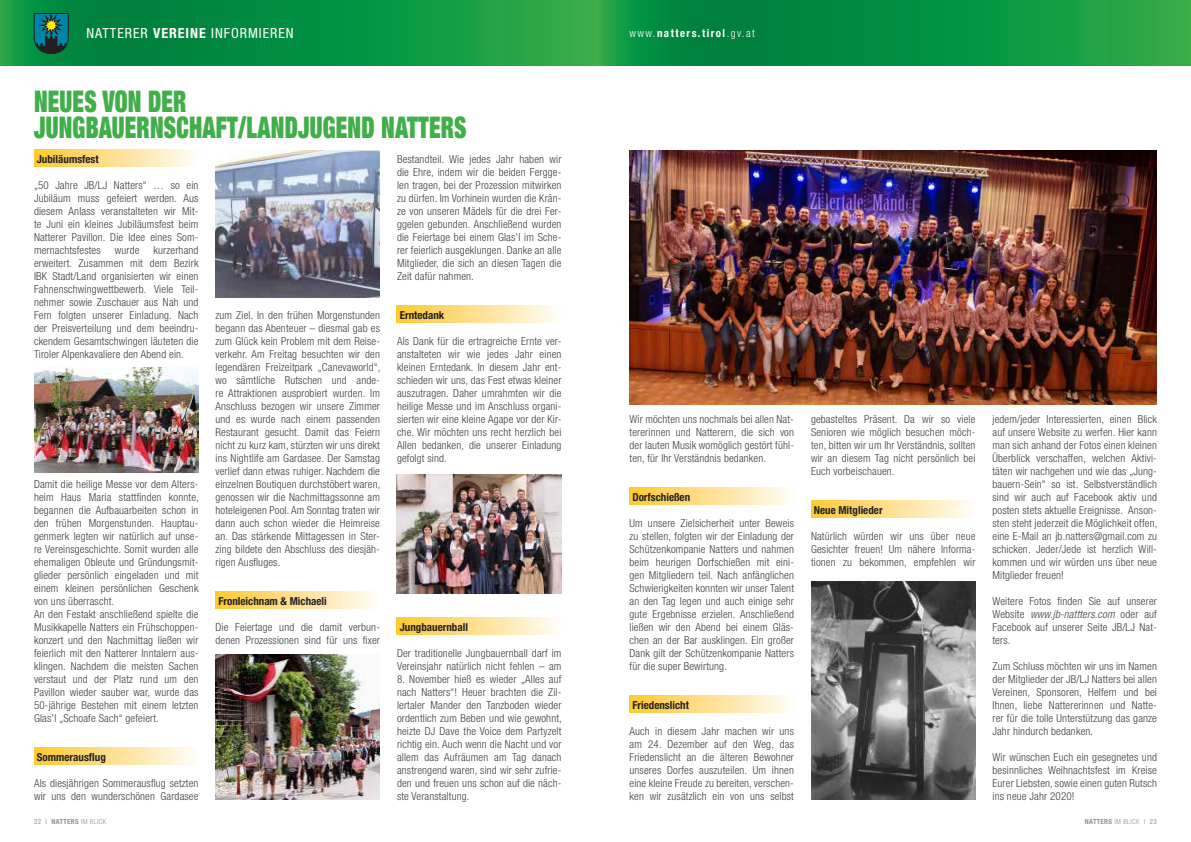
<style>
.page{position:relative;width:1191px;height:842px;background:#fff}
.page>*{position:absolute;margin:0;border:0;box-sizing:border-box;transform-origin:0 0}
.t1{font:900 expanded 29.9px/25.8px "Helvetica Neue";letter-spacing:.01em;color:#40ae49;scale:.77 1}
.t2{font:condensed 14px "Helvetica Neue";letter-spacing:.07em;color:#fff}
.t3{font:300 condensed 11px/13px "Helvetica Neue";letter-spacing:.015em;color:#3e3e3f;text-align:justify}
.t4{font:700 condensed 11px "Helvetica Neue";color:#231f20}
.t5{font:700 condensed 11px "Helvetica Neue";letter-spacing:.13em;color:#fff}
.t6{font:700 condensed 7px "Helvetica Neue";letter-spacing:.05em;color:#8f9194}
.s1{font-weight:700}
.s2{font-weight:300}
.s3{font-style:italic}
.s4{font-weight:400}
</style>
<div class="page">
<svg style="left:0;top:0;width:595px;height:65px;background:#0d9342"></svg>
<svg style="left:595px;top:0;width:596px;height:65px;background:#0c9342"></svg>
<svg style="left:34px;top:13px;width:35px;height:41px"></svg>
<img style="left:397px;top:475px;width:164px;height:119px">
<div style="left:34px;top:150px;width:164px;height:17px;background:linear-gradient(to right,#fec832,#fefbf7)"></div>
<div style="left:34px;top:748px;width:164px;height:17px;background:linear-gradient(to right,#fec832,#fefbf7)"></div>
<img style="left:811px;top:581px;width:164px;height:218px">
<img style="left:215px;top:655px;width:165px;height:144px">
<img style="left:34px;top:367px;width:164px;height:105px">
<img style="left:629px;top:150px;width:528px;height:255px">
<img style="left:215px;top:150px;width:165px;height:148px">
<div style="left:215px;top:592px;width:165px;height:17px;background:linear-gradient(to right,#fec831,#fefbf9)"></div>
<div style="left:397px;top:306px;width:164px;height:17px;background:linear-gradient(to right,#fec832,#fefbf7)"></div>
<div style="left:397px;top:618px;width:164px;height:17px;background:linear-gradient(to right,#fec832,#fefbf7)"></div>
<div style="left:629px;top:488px;width:165px;height:17px;background:linear-gradient(to right,#fec831,#fefbf9)"></div>
<div style="left:629px;top:696px;width:165px;height:17px;background:linear-gradient(to right,#fec831,#fefbf9)"></div>
<div style="left:811px;top:501px;width:164px;height:17px;background:linear-gradient(to right,#fec832,#fefbf7)"></div>
<p class="t2" style="left:86px;top:25px;width:209px">NATTERER <span class="s1">VEREINE</span> INFORMIEREN</p>
<h1 class="t1" style="left:34px;top:88px;width:563px">NEUES VON DER<br>JUNGBAUERNSCHAFT/LANDJUGEND NATTERS</h1>
<p class="t4" style="left:37px;top:152px;width:63px">Jubiläumsfest</p>
<p class="t3" style="left:34px;top:178px;width:166px">„50 Jahre JB/LJ Natters“ … so ein Jubiläum muss gefeiert werden. Aus diesem Anlass veranstalteten wir Mit&shy;te Juni ein kleines Jubiläumsfest beim Natterer Pavillon. Die Idee eines Som&shy;mernachtsfestes</p>
<p class="t3" style="left:397px;top:152px;width:166px">Bestandteil. Wie jedes Jahr haben wir die Ehre, indem wir die beiden Fergge&shy;len tragen, bei der Prozession mitwirken zu dürfen. Im Vorhinein wurden die Krän&shy;ze von unseren Mädels für die drei Fer&shy;ggelen gebunden. Anschließend wurden die Feiertage bei einem Glas’l im Sche&shy;rer feierlich ausgeklungen. Danke an alle Mitglieder, die sich an diesen Tagen die Zeit dafür nahmen.</p>
<p class="t4" style="left:400px;top:308px;width:46px">Erntedank</p>
<p class="t3" style="left:397px;top:334px;width:166px">Als Dank für die ertragreiche Ernte ver&shy;anstalteten wir wie jedes Jahr einen kleinen Erntedank. In diesem Jahr ent&shy;schieden wir uns, das Fest etwas kleiner auszutragen. Daher umrahmten wir die heilige Messe und im Anschluss organi&shy;sierten wir eine kleine Agape vor der Kir&shy;che. Wir möchten uns recht herzlich bei Allen bedanken, die unserer Einladung gefolgt sind.</p>
<p class="t3" style="left:34px;top:243px;width:166px;text-indent:120px">kurzerhand erweitert. Zusammen mit dem Bezirk IBK Stadt/Land organisierten wir einen Fahnenschwingwettbewerb. Viele Teil&shy;nehmer sowie Zuschauer aus Nah und Fern folgten unserer Einladung. Nach der Preisverteilung und dem beeindru&shy;ckendem Gesamtschwingen läuteten die Tiroler Alpenkavaliere den Abend ein.</p>
<p class="t3" style="left:115px;top:243px;width:26px">wurde</p>
<p class="t3" style="left:215px;top:308px;width:166px">zum Ziel. In den frühen Morgenstunden begann das Abenteuer – diesmal gab es zum Glück kein Problem mit dem Reise&shy;verkehr. Am Freitag besuchten wir den legendären Freizeitpark „Canevaworld“, wo sämtliche Rutschen und ande&shy;re Attraktionen ausprobiert wurden. Im Anschluss bezogen wir unsere Zimmer und es wurde nach einem passenden Restaurant gesucht. Damit das Feiern nicht zu kurz kam, stürzten wir uns direkt ins Nightlife am Gardasee. Der Samstag verlief dann etwas ruhiger. Nachdem die einzelnen Boutiquen durchstöbert waren, genossen wir die Nachmittagssonne am hoteleigenen Pool. Am Sonntag traten wir dann auch schon wieder die Heimreise an. Das stärkende Mittagessen in Ster&shy;zing bildete den Abschluss des diesjäh&shy;rigen Ausfluges.</p>
<p class="t4" style="left:218px;top:594px;width:110px">Fronleichnam &amp; Michaeli</p>
<p class="t3" style="left:215px;top:620px;width:166px">Die Feiertage und die damit verbun&shy;denen Prozessionen sind für uns fixer</p>
<p class="t3" style="left:34px;top:477px;width:166px;text-align:left">Damit die heilige Messe vor dem Alters&shy;heim Haus Maria stattfinden konnte, begannen die Aufbauarbeiten schon in den frühen Morgenstunden. Hauptau&shy;genmerk legten wir natürlich auf unse&shy;re Vereinsgeschichte. Somit wurden alle ehemaligen Obleute und Gründungsmit&shy;glieder persönlich eingeladen und mit einem kleinen persönlichen Geschenk von uns überrascht.<br>An den Festakt anschließend spielte die Musikkapelle Natters ein Frühschoppen&shy;konzert und den Nachmittag ließen wir feierlich mit den Natterer Inntalern aus&shy;klingen. Nachdem die meisten Sachen verstaut und der Platz rund um den Pavillon wieder sauber war, wurde das 50-jährige Bestehen mit einem letzten Glas’l „Schoafe Sach“ gefeiert.</p>
<p class="t4" style="left:37px;top:750px;width:71px">Sommerausflug</p>
<p class="t3" style="left:34px;top:776px;width:166px">Als diesjährigen Sommerausflug setzten wir uns den wunderschönen Gardasee</p>
<p class="t4" style="left:400px;top:620px;width:70px">Jungbauernball</p>
<p class="t3" style="left:397px;top:646px;width:166px">Der traditionelle Jungbauernball darf im<br>Vereinsjahr natürlich nicht fehlen – am</p>
<p class="t3" style="left:397px;top:672px;width:166px">8. November hieß es wieder „Alles auf nach Natters“! Heuer brachten die Zil&shy;lertaler Mander den Tanzboden wieder ordentlich zum Beben und wie gewohnt, heizte DJ Dave the Voice dem Partyzelt richtig ein. Auch wenn die Nacht und vor allem das Aufräumen am Tag danach anstrengend waren, sind wir sehr zufrie&shy;den und freuen uns schon auf die näch&shy;ste Veranstaltung.</p>
<p class="t5" style="left:629px;top:26px;width:127px"><span class="s2">www.</span>natters.tirol<span class="s2">.gv.at</span></p>
<p class="t3" style="left:629px;top:412px;width:166px">Wir möchten uns nochmals bei allen Nat&shy;tererinnen und Natterern, die sich von der lauten Musik womöglich gestört fühl&shy;ten, für Ihr Verständnis bedanken.</p>
<p class="t4" style="left:632px;top:490px;width:59px">Dorfschießen</p>
<p class="t3" style="left:629px;top:516px;width:166px">Um unsere Zielsicherheit unter Beweis zu stellen, folgten wir der Einladung der Schützenkompanie Natters und nahmen beim heurigen Dorfschießen mit eini&shy;gen Mitgliedern teil. Nach anfänglichen Schwierigkeiten konnten wir unser Talent an den Tag legen und auch einige sehr gute Ergebnisse erzielen. Anschließend ließen wir den Abend bei einem Gläs&shy;chen an der Bar ausklingen. Ein großer Dank gilt der Schützenkompanie Natters für die super Bewirtung.</p>
<p class="t4" style="left:632px;top:698px;width:58px">Friedenslicht</p>
<p class="t3" style="left:629px;top:724px;width:166px">Auch in diesem Jahr machen wir uns am 24. Dezember auf den Weg, das Friedenslicht an die älteren Bewohner unseres Dorfes auszuteilen. Um ihnen eine kleine Freude zu bereiten, verschen&shy;ken wir zusätzlich ein von uns selbst</p>
<p class="t3" style="left:811px;top:412px;width:166px">gebasteltes Präsent. Da wir so viele Senioren wie möglich besuchen möch&shy;ten, bitten wir um Ihr Verständnis, sollten wir an diesem Tag nicht persönlich bei Euch vorbeischauen.</p>
<p class="t4" style="left:814px;top:503px;width:70px">Neue Mitglieder</p>
<p class="t3" style="left:811px;top:529px;width:166px">Natürlich würden wir uns über neue Gesichter freuen! Um nähere Informa&shy;tionen zu bekommen, empfehlen wir</p>
<p class="t3" style="left:992px;top:412px;width:166px">jedem/jeder Interessierten, einen Blick auf unsere Website zu werfen. Hier kann man sich anhand der Fotos einen kleinen Überblick verschaffen, welchen Aktivi&shy;täten wir nachgehen und wie das „Jung&shy;bauern-Sein“ so ist. Selbstverständlich sind wir auch auf Facebook aktiv und posten stets aktuelle Ereignisse. Anson&shy;sten steht jederzeit die Möglichkeit offen, eine E-Mail an jb.natters@gmail.com zu schicken. Jeder/Jede ist herzlich Will&shy;kommen und wir würden uns über neue Mitglieder freuen!</p>
<p class="t3" style="left:992px;top:594px;width:166px">Weitere Fotos finden Sie auf unserer Website <span class="s3">www.jb-nattters.com</span> oder auf Facebook auf unserer Seite JB/LJ Nat&shy;ters.</p>
<p class="t3" style="left:992px;top:659px;width:166px">Zum Schluss möchten wir uns im Namen der Mitglieder der JB/LJ Natters bei allen Vereinen, Sponsoren, Helfern und bei Ihnen, liebe Nattererinnen und Natte&shy;rer für die tolle Unterstützung das ganze Jahr hindurch bedanken.</p>
<p class="t3" style="left:992px;top:750px;width:166px">Wir wünschen Euch ein gesegnetes und besinnliches Weihnachtsfest im Kreise Eurer Liebsten, sowie einen guten Rutsch ins neue Jahr 2020!</p>
<p class="t6" style="left:34px;top:817px;width:74px"><span class="s4">22 |</span> NATTERS <span class="s2">IM BLICK</span></p>
<p class="t6" style="left:1084px;top:817px;width:74px">NATTERS <span class="s2">IM BLICK</span> <span class="s4">| 23</span></p>
</div>
